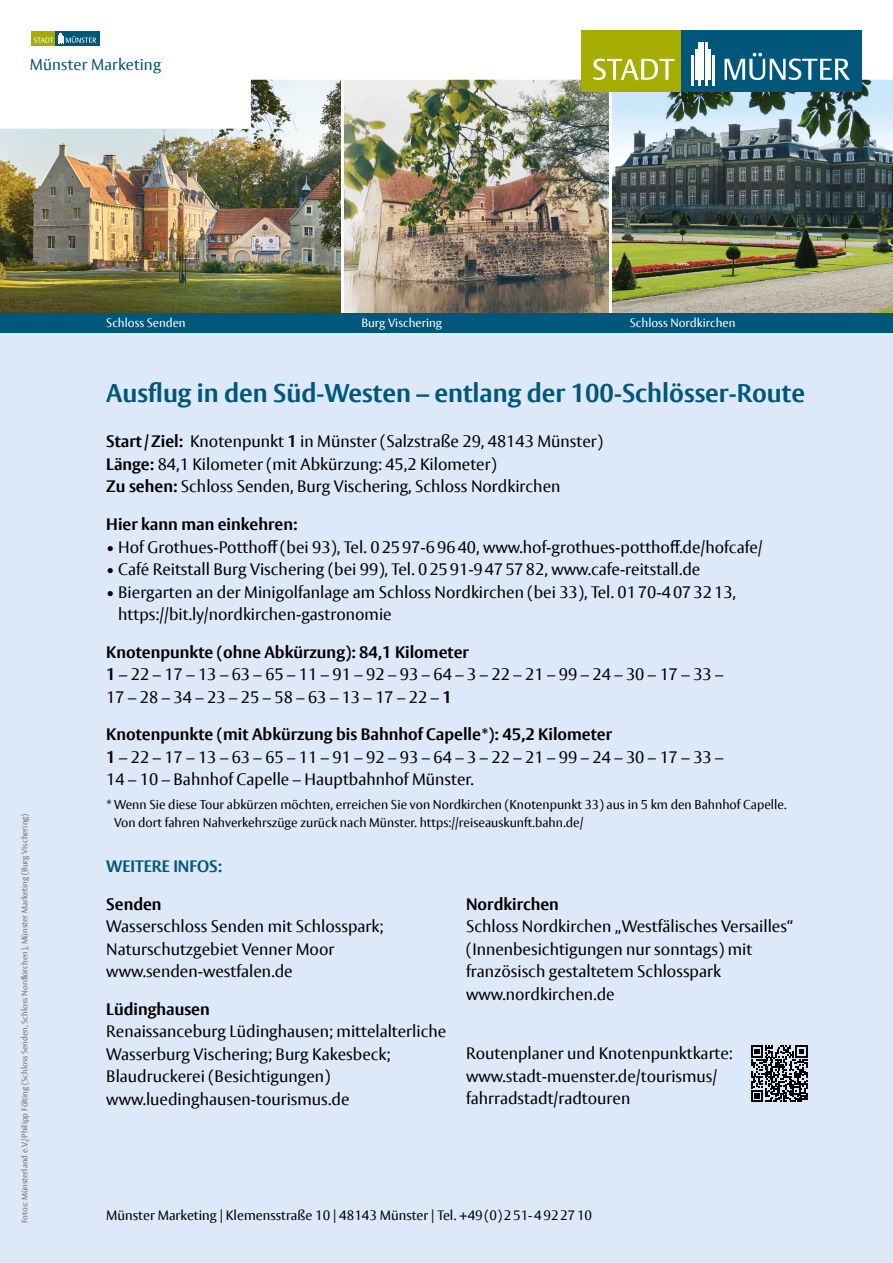
<style>
.page{position:relative;width:893px;height:1263px;background:#fff}
.page>*{position:absolute;margin:0;border:0;box-sizing:border-box;transform-origin:0 0}
.t1{font:700 25.5px "Vesta Pro";color:#00577a}
.t2{font:16.5px/22.5px "Vesta Pro";color:#000}
.t3{font:700 16.5px "Vesta Pro";color:#000}
.t4{font:700 16.5px "Vesta Pro";color:#00577a}
.t5{font:15.75px "Vesta Pro";letter-spacing:.01em;color:#00577a}
.t6{font:13.5px "Vesta Pro";color:#000}
.t7{font:12.75px/18px "Vesta Pro";color:#000}
.t8{font:12px "Vesta Pro";color:#fff}
.t9{font:8.25px "Vesta Pro";color:#706f6f}
.s1{font-weight:700}
</style>
<div class="page">
<div style="left:0;top:318px;width:893px;height:945px;background:#dde9f8"></div>
<img style="left:344px;top:129px;width:264px;height:185px">
<img style="left:0;top:129px;width:340px;height:185px">
<img style="left:612px;top:129px;width:281px;height:185px">
<div style="left:0;top:314px;width:893px;height:19px;background:#00577a"></div>
<svg style="left:0;top:30px;width:893px;height:99px"></svg>
<div style="left:31px;top:31px;width:24px;height:15px;background:#a5ad00"></div>
<div style="left:55px;top:31px;width:44px;height:15px;background:#00577a"></div>
<svg style="left:34px;top:34px;width:62px;height:10px"></svg>
<div style="left:581px;top:31px;width:100px;height:61px;background:#a5ad00"></div>
<div style="left:681px;top:31px;width:181px;height:61px;background:#00577a"></div>
<hr style="left:692px;top:55px;width:2px;height:31px;background:#fff">
<hr style="left:695px;top:49px;width:2px;height:31px;background:#fff">
<hr style="left:698px;top:42px;width:3px;height:44px;background:#fff">
<hr style="left:702px;top:42px;width:2px;height:38px;background:#fff">
<hr style="left:705px;top:42px;width:2px;height:44px;background:#fff">
<hr style="left:709px;top:49px;width:2px;height:31px;background:#fff">
<hr style="left:712px;top:55px;width:2px;height:31px;background:#fff">
<svg style="left:593px;top:59px;width:81px;height:21px"></svg>
<svg style="left:725px;top:53px;width:125px;height:27px"></svg>
<svg style="left:751px;top:1045px;width:56px;height:57px"></svg>
<p class="t5" style="left:30px;top:55px;width:133px">Münster Marketing</p>
<p class="t9" style="left:20px;top:1223px;width:411px;rotate:-90deg">Fotos: Münsterland e.V./Philipp Fölting (Schloss Senden, Schloss Nordkirchen), Münster Marketing (Burg Vischering)</p>
<p class="t8" style="left:106px;top:316px;width:81px">Schloss Senden</p>
<p class="t8" style="left:361px;top:316px;width:82px">Burg Vischering</p>
<p class="t8" style="left:630px;top:316px;width:107px">Schloss Nordkirchen</p>
<h1 class="t1" style="left:106px;top:378px;width:700px">Ausflug in den Süd-Westen – entlang der 100-Schlösser-Route</h1>
<p class="t2" style="left:106px;top:430px;width:498px"><span class="s1">Start/Ziel:</span> Knotenpunkt <span class="s1">1</span> in Münster (Salzstraße 29, 48143 Münster)<br><span class="s1">Länge:</span> 84,1 Kilometer (mit Abkürzung: 45,2 Kilometer)<br><span class="s1">Zu sehen:</span> Schloss Senden, Burg Vischering, Schloss Nordkirchen</p>
<p class="t3" style="left:106px;top:514px;width:193px">Hier kann man einkehren:</p>
<p class="t2" style="left:106px;top:535px;width:658px">• Hof Grothues-Potthoff (bei 93), Tel. 02597-69640, www.hof-grothues-potthoff.de/hofcafe/</p>
<p class="t2" style="left:106px;top:558px;width:596px">• Café Reitstall Burg Vischering (bei 99), Tel. 02591-9475782, www.cafe-reitstall.de</p>
<p class="t2" style="left:118px;top:580px;width:619px;text-indent:-12px">• Biergarten an der Minigolfanlage am Schloss Nordkirchen (bei 33), Tel. 0170-4073213, https://bit.ly/nordkirchen-gastronomie</p>
<p class="t2" style="left:106px;top:640px;width:619px"><span class="s1">Knotenpunkte (ohne Abkürzung): 84,1 Kilometer<br>1</span> – 22 – 17 – 13 – 63 – 65 – 11 – 91 – 92 – 93 – 64 – 3 – 22 – 21 – 99 – 24 – 30 – 17 – 33 –<br>17 – 28 – 34 – 23 – 25 – 58 – 63 – 13 – 17 – 22 – <span class="s1">1</span></p>
<p class="t2" style="left:106px;top:723px;width:619px"><span class="s1">Knotenpunkte (mit Abkürzung bis Bahnhof Capelle*): 45,2 Kilometer<br>1</span> – 22 – 17 – 13 – 63 – 65 – 11 – 91 – 92 – 93 – 64 – 3 – 22 – 21 – 99 – 24 – 30 – 17 – 33 –<br>14 – 10 – Bahnhof Capelle – Hauptbahnhof Münster.</p>
<p class="t7" style="left:114px;top:795px;width:674px;text-indent:-8px">* Wenn Sie diese Tour abkürzen möchten, erreichen Sie von Nordkirchen (Knotenpunkt 33) aus in 5 km den Bahnhof Capelle.<br>Von dort fahren Nahverkehrszüge zurück nach Münster. https://reiseauskunft.bahn.de/</p>
<p class="t4" style="left:106px;top:856px;width:117px">WEITERE INFOS:</p>
<p class="t3" style="left:106px;top:893px;width:57px">Senden</p>
<p class="t2" style="left:106px;top:915px;width:279px">Wasserschloss Senden mit Schlosspark;<br>Naturschutzgebiet Venner Moor www.senden-westfalen.de</p>
<p class="t3" style="left:106px;top:999px;width:105px">Lüdinghausen</p>
<p class="t2" style="left:106px;top:1020px;width:341px">Renaissanceburg Lüdinghausen; mittelalterliche Wasserburg Vischering; Burg Kakesbeck; Blaudruckerei (Besichtigungen) www.luedinghausen-tourismus.de</p>
<p class="t3" style="left:466px;top:894px;width:94px">Nordkirchen</p>
<p class="t2" style="left:466px;top:915px;width:329px">Schloss Nordkirchen „Westfälisches Versailles“ (Innenbesichtigungen nur sonntags) mit französisch gestaltetem Schlosspark www.nordkirchen.de</p>
<p class="t2" style="left:466px;top:1042px;width:268px">Routenplaner und Knotenpunktkarte: www.stadt-muenster.de/tourismus/ fahrradstadt/radtouren</p>
<p class="t6" style="left:106px;top:1207px;width:487px">Münster Marketing | Klemensstraße 10 | 48143 Münster | Tel. +49(0)251-4922710</p>
</div>
